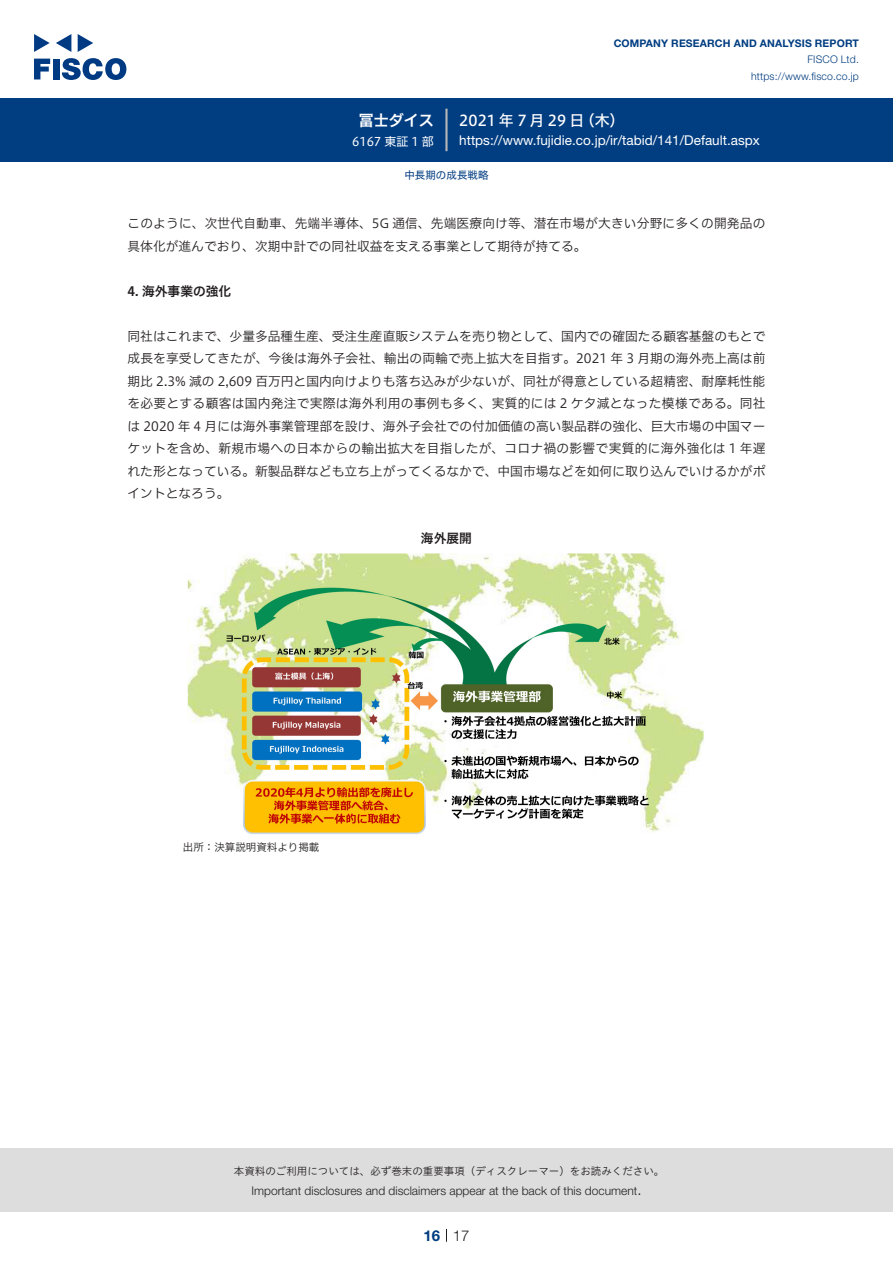
<style>
.page{position:relative;width:893px;height:1263px;background:#fff}
.page>*{position:absolute;margin:0;border:0;box-sizing:border-box;transform-origin:0 0}
.t1{font:15px "Hiragino UD Sans F Std N W5";letter-spacing:.01em;color:#fff}
.t2{font:15px "Hiragino UD Sans F Std N W6";color:#fff}
.t3{font:300 15px "Helvetica Neue LT Std";color:#231f20}
.t4{font:700 15px "Helvetica Neue LT Std";color:#003d81}
.t5{font:13.5px "Helvetica Neue LT Std";color:#fff}
.t6{font:12.75px/22.5px "Hiragino UD Sans F Std N W3";color:#231f20}
.t7{font:12.75px "Hiragino UD Sans F Std N W6";color:#231f20}
.t8{font:300 12px "Helvetica Neue LT Std";color:#231f20}
.t9{font:12px "Hiragino UD Sans F Std N W4";color:#fff}
.t10{font:10.5px "Hiragino UD Sans Std W3";color:#231f20}
.t11{font:700 10.5px "Helvetica Neue LT Std";letter-spacing:.015em;color:#003d81}
.t12{font:300 10.5px/16.5px "Helvetica Neue LT Std";letter-spacing:.015em;color:#003d81;text-align:right}
.t13{font:10.5px "Hiragino UD Sans F Std N W3";color:#231f20}
.t14{font:10.5px "Hiragino UD Sans F Std N W4";color:#003d81}
</style>
<div class="page">
<div style="left:0;top:1148px;width:893px;height:64px;background:#ddd"></div>
<svg style="left:34px;top:59px;width:16px;height:20px"></svg>
<div style="left:53px;top:59px;width:6px;height:20px;background:#003a83"></div>
<svg style="left:62px;top:58px;width:64px;height:22px"></svg>
<svg style="left:34px;top:34px;width:16px;height:18px"></svg>
<svg style="left:78px;top:34px;width:15px;height:18px"></svg>
<svg style="left:56px;top:34px;width:15px;height:18px"></svg>
<div style="left:0;top:98px;width:893px;height:64px;background:#003d81"></div>
<hr style="left:445px;top:109px;width:3px;height:42px;background:#b5b5b6">
<svg style="left:446px;top:1229px;width:1px;height:13px"></svg>
<img style="left:187px;top:553px;width:517px;height:281px">
<p class="t2" style="left:359px;top:109px;width:77px">冨士ダイス</p>
<p class="t9" style="left:352px;top:132px;width:83px">6167 東証 1 部</p>
<p class="t11" style="left:614px;top:37px;width:247px">COMPANY RESEARCH AND ANALYSIS REPORT</p>
<p class="t12" style="left:751px;top:51px;width:109px">FISCO Ltd. https://www.fisco.co j p.</p>
<p class="t1" style="left:580px;top:109px;width:46px">（木(</p>
<p class="t1" style="left:459px;top:109px;width:127px">2021年 7月29 日</p>
<p class="t5" style="left:459px;top:132px;width:302px">https://www.fujidie.co j p. /i r/ tabid/141/Default.aspx</p>
<p class="t14" style="left:404px;top:167px;width:85px">中長期の成長戦略</p>
<p class="t6" style="left:128px;top:211px;width:639px">このように、次世代自動車、先端半導体、5G 通信、先端医療向け等、潜在市場が大きい分野に多くの開発品の具体化が進んでおり、次期中計での同社収益を支える事業として期待が持てる。</p>
<p class="t7" style="left:128px;top:281px;width:105px">4. 海外事業の強化</p>
<p class="t6" style="left:128px;top:324px;width:639px;text-align:justify">同社はこれまで、少量多品種生産、受注生産直販システムを売り物として、国内での確固たる顧客基盤のもとで成長を享受してきたが、今後は海外子会社、輸出の両輪で売上拡大を目指す。2021 年 3 月期の海外売上高は前期比 2.3% 減の 2,609 百万円と国内向けよりも落ち込みが少ないが、同社が得意としている超精密、耐摩耗性能を必要とする顧客は国内発注で実際は海外利用の事例も多く、実質的には 2 ケタ減となった模様である。同社は 2020 年 4 月には海外事業管理部を設け、海外子会社での付加価値の高い製品群の強化、巨大市場の中国マーケットを含め、新規市場への日本からの輸出拡大を目指したが、コロナ禍の影響で実質的に海外強化は 1 年遅れた形となっている。新製品群なども立ち上がってくるなかで、中国市場などを如何に取り込んでいけるかがポイントとなろう。</p>
<p class="t7" style="left:421px;top:529px;width:52px">海外展開</p>
<p class="t13" style="left:183px;top:839px;width:138px">出所：決算説明資料より掲載</p>
<p class="t10" style="left:234px;top:1163px;width:432px">本資料のご利用については、必ず巻末の重要事項（ディスクレーマー）をお読みください。</p>
<p class="t3" style="left:637px;top:1180px;width:6px">.</p>
<p class="t8" style="left:251px;top:1183px;width:387px">Important disclosures and disclaimers appear at the back of this document</p>
<p class="t4" style="left:423px;top:1226px;width:18px">16</p>
<p class="t3" style="left:453px;top:1226px;width:18px">17</p>
</div>
